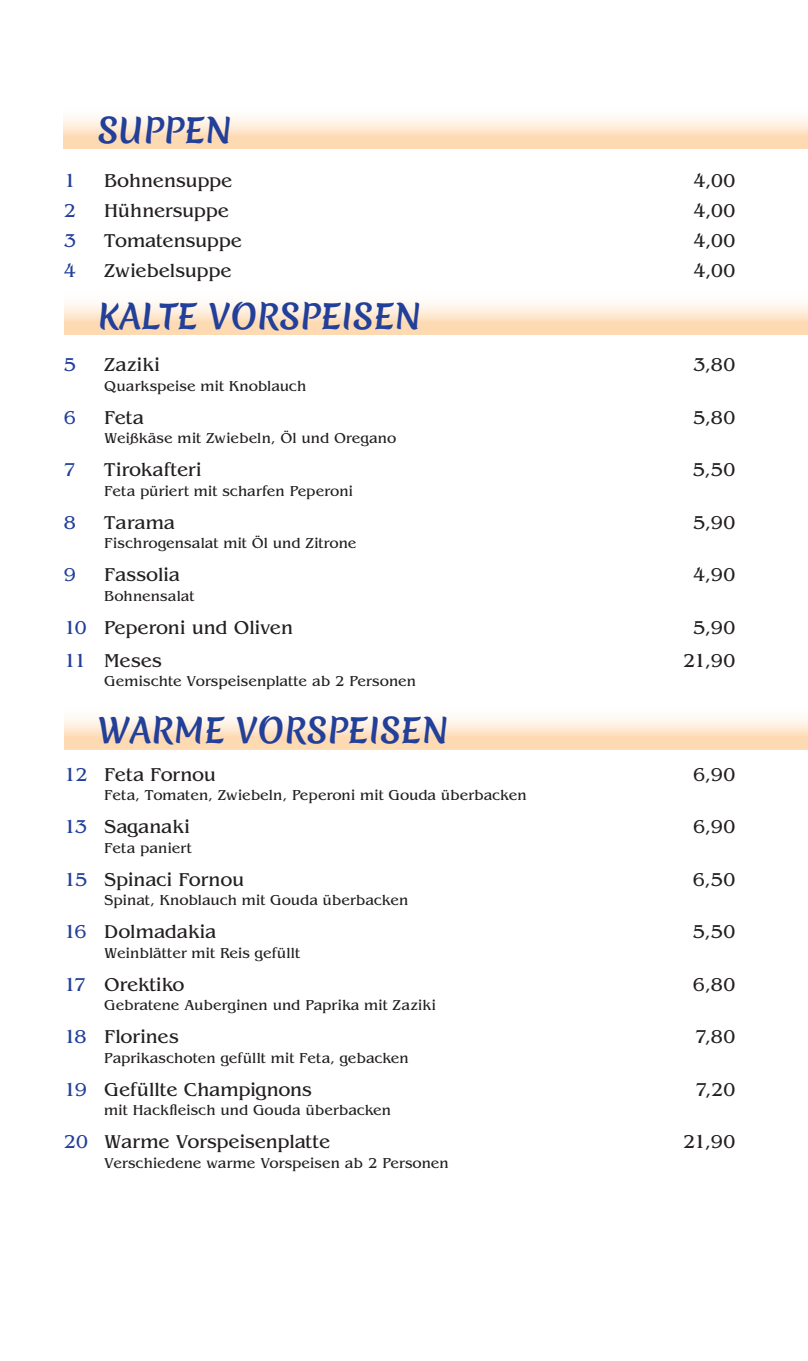
<style>
.page{position:relative;width:808px;height:1361px;background:#fff}
.page>*{position:absolute;margin:0;border:0;box-sizing:border-box;transform-origin:0 0}
.t1{font:700 33px "Merienda";color:#223f99}
.t2{font:19.5px "Benguiat Std";letter-spacing:-.005em;color:#231f20}
.t3{font:19.5px "Benguiat Std";color:#223f99}
.t4{font:15px "Benguiat Std";color:#231f20}
.s1{color:#223f99}
</style>
<div class="page">
<div style="left:64px;top:106px;width:744px;height:43px;background:linear-gradient(to bottom,#feffff,#fed2a3)"></div>
<div style="left:64px;top:292px;width:744px;height:43px;background:linear-gradient(to bottom,#feffff,#fed2a3)"></div>
<div style="left:64px;top:707px;width:744px;height:42px;background:linear-gradient(to bottom,#feffff,#fed4a7)"></div>
<h1 class="t1" style="left:98px;top:106px;width:136px">SUPPEN</h1>
<h2 class="t3" style="left:64px;top:170px;width:14px">1</h2>
<h2 class="t2" style="left:104px;top:170px;width:130px">Bohnensuppe</h2>
<h2 class="t2" style="left:693px;top:170px;width:44px">4,00</h2>
<h2 class="t3" style="left:64px;top:200px;width:14px">2</h2>
<h2 class="t2" style="left:104px;top:200px;width:126px">Hühnersuppe</h2>
<h2 class="t2" style="left:693px;top:200px;width:44px">4,00</h2>
<h2 class="t3" style="left:64px;top:230px;width:14px">3</h2>
<h2 class="t2" style="left:104px;top:230px;width:139px">Tomatensuppe</h2>
<h2 class="t2" style="left:693px;top:230px;width:44px">4,00</h2>
<h2 class="t3" style="left:64px;top:260px;width:14px">4</h2>
<h2 class="t2" style="left:104px;top:260px;width:129px">Zwiebelsuppe</h2>
<h2 class="t2" style="left:693px;top:260px;width:44px">4,00</h2>
<h1 class="t1" style="left:98px;top:292px;width:325px">KALTE VORSPEISEN</h1>
<h2 class="t3" style="left:64px;top:354px;width:14px">5</h2>
<h2 class="t2" style="left:104px;top:354px;width:57px">Zaziki</h2>
<h2 class="t2" style="left:693px;top:354px;width:44px">3,80</h2>
<p class="t4" style="left:104px;top:377px;width:204px">Quarkspeise mit Knoblauch</p>
<h2 class="t3" style="left:64px;top:406px;width:14px">6</h2>
<h2 class="t2" style="left:104px;top:406px;width:41px">Feta</h2>
<h2 class="t2" style="left:693px;top:406px;width:44px">5,80</h2>
<p class="t4" style="left:104px;top:430px;width:293px">Weißkäse mit Zwiebeln, Öl und Oregano</p>
<h2 class="t3" style="left:64px;top:459px;width:14px">7</h2>
<h2 class="t2" style="left:104px;top:459px;width:99px">Tirokafteri</h2>
<h2 class="t2" style="left:693px;top:459px;width:44px">5,50</h2>
<p class="t4" style="left:104px;top:482px;width:250px">Feta püriert mit scharfen Peperoni</p>
<h2 class="t3" style="left:64px;top:511px;width:14px">8</h2>
<h2 class="t2" style="left:104px;top:511px;width:72px">Tarama</h2>
<h2 class="t2" style="left:693px;top:511px;width:44px">5,90</h2>
<p class="t4" style="left:104px;top:535px;width:254px">Fischrogensalat mit Öl und Zitrone</p>
<h2 class="t3" style="left:64px;top:564px;width:14px">9</h2>
<h2 class="t2" style="left:104px;top:564px;width:77px">Fassolia</h2>
<h2 class="t2" style="left:693px;top:564px;width:44px">4,90</h2>
<p class="t4" style="left:104px;top:587px;width:92px">Bohnensalat</p>
<h2 class="t2" style="left:64px;top:616px;width:231px"><span class="s1">10</span> Peperoni und Oliven</h2>
<h2 class="t2" style="left:693px;top:616px;width:44px">5,90</h2>
<h2 class="t2" style="left:64px;top:649px;width:100px"><span class="s1">11</span> Meses</h2>
<h2 class="t2" style="left:683px;top:649px;width:54px">21,90</h2>
<p class="t4" style="left:104px;top:673px;width:313px">Gemischte Vorspeisenplatte ab 2 Personen</p>
<h1 class="t1" style="left:98px;top:707px;width:352px">WARME VORSPEISEN</h1>
<h2 class="t2" style="left:64px;top:763px;width:154px"><span class="s1">12</span> Feta Fornou</h2>
<h2 class="t2" style="left:693px;top:763px;width:44px">6,90</h2>
<p class="t4" style="left:104px;top:787px;width:424px">Feta, Tomaten, Zwiebeln, Peperoni mit Gouda überbacken</p>
<h2 class="t2" style="left:64px;top:816px;width:128px"><span class="s1">13</span> Saganaki</h2>
<h2 class="t2" style="left:693px;top:816px;width:44px">6,90</h2>
<p class="t4" style="left:104px;top:839px;width:89px">Feta paniert</p>
<h2 class="t2" style="left:64px;top:868px;width:182px"><span class="s1">15</span> Spinaci Fornou</h2>
<h2 class="t2" style="left:693px;top:868px;width:44px">6,50</h2>
<p class="t4" style="left:104px;top:892px;width:306px">Spinat, Knoblauch mit Gouda überbacken</p>
<h2 class="t2" style="left:64px;top:921px;width:154px"><span class="s1">16</span> Dolmadakia</h2>
<h2 class="t2" style="left:693px;top:921px;width:44px">5,50</h2>
<p class="t4" style="left:104px;top:944px;width:197px">Weinblätter mit Reis gefüllt</p>
<h2 class="t2" style="left:64px;top:973px;width:122px"><span class="s1">17</span> Orektiko</h2>
<h2 class="t2" style="left:693px;top:973px;width:44px">6,80</h2>
<p class="t4" style="left:104px;top:997px;width:333px">Gebratene Auberginen und Paprika mit Zaziki</p>
<h2 class="t2" style="left:64px;top:1026px;width:117px"><span class="s1">18</span> Florines</h2>
<h2 class="t2" style="left:695px;top:1026px;width:42px">7,80</h2>
<p class="t4" style="left:104px;top:1049px;width:306px">Paprikaschoten gefüllt mit Feta, gebacken</p>
<h2 class="t2" style="left:64px;top:1078px;width:250px"><span class="s1">19</span> Gefüllte Champignons</h2>
<h2 class="t2" style="left:695px;top:1078px;width:42px">7,20</h2>
<p class="t4" style="left:104px;top:1102px;width:288px">mit Hackfleisch und Gouda überbacken</p>
<h2 class="t2" style="left:64px;top:1131px;width:268px"><span class="s1">20</span> Warme Vorspeisenplatte</h2>
<h2 class="t2" style="left:683px;top:1131px;width:54px">21,90</h2>
<p class="t4" style="left:104px;top:1154px;width:346px">Verschiedene warme Vorspeisen ab 2 Personen</p>
</div>
